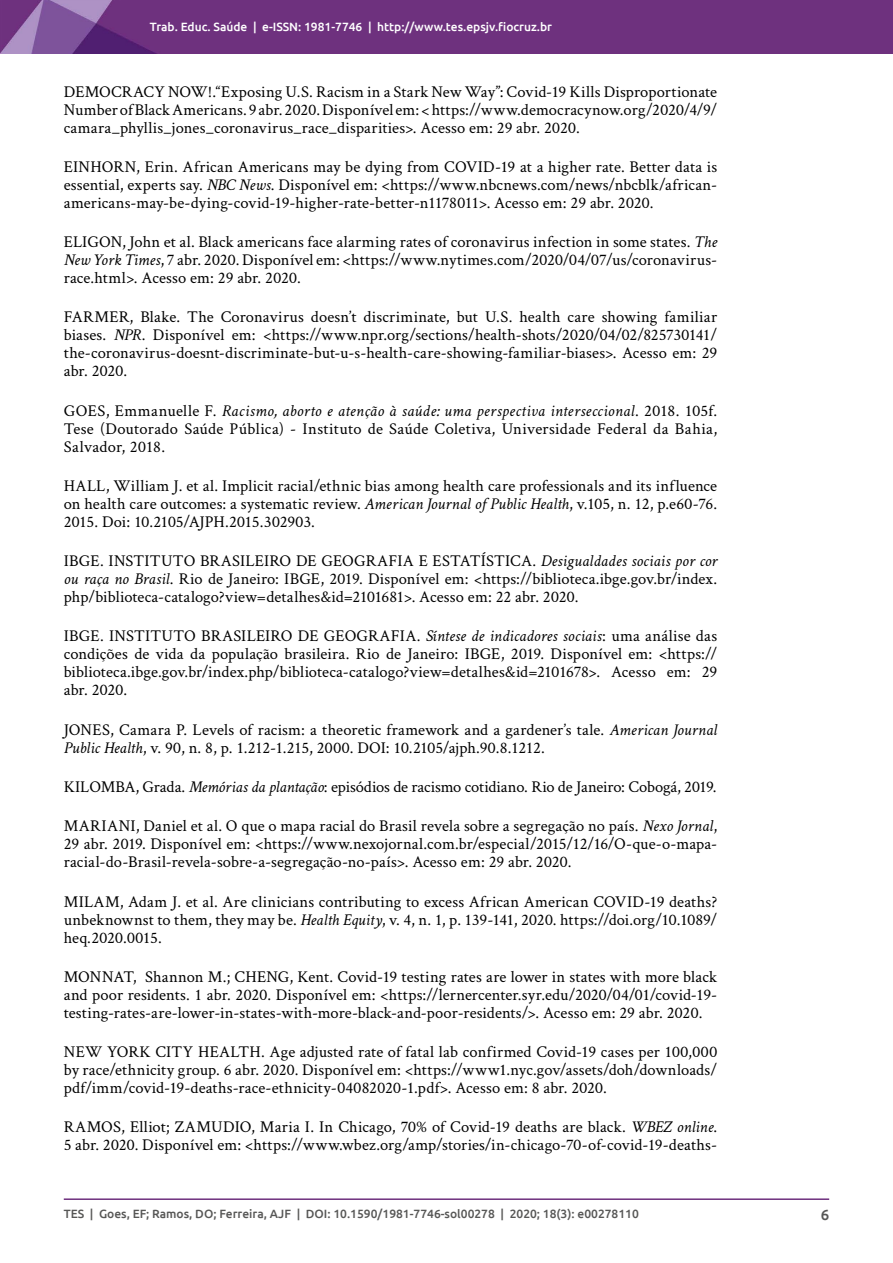
<style>
.page{position:relative;width:893px;height:1263px;background:#fff}
.page>*{position:absolute;margin:0;border:0;box-sizing:border-box;transform-origin:0 0}
.t1{font:16.5px/18px "Crimson Text";letter-spacing:.01em;color:#000;text-align:justify}
.t2{font:16.5px "Crimson Text";letter-spacing:-.01em;color:#000}
.t3{font:500 15px "Ubuntu";color:#575756}
.t4{font:500 12px "Ubuntu";color:#575756}
.t5{font:500 12px "Ubuntu";color:#fff}
.s1{font-style:italic}
</style>
<div class="page">
<hr style="left:64px;top:1198px;width:765px;height:2px;background:#6e307e">
<img style="left:0;top:0;width:893px;height:53px">
<p class="t5" style="left:150px;top:19px;width:404px">Trab. Educ. Saúde | e-ISSN: 1981-7746 | http://www.tes.epsjv.fiocruz.br</p>
<p class="t1" style="left:64px;top:82px;width:655px">DEMOCRACY NOW!.“Exposing U.S. Racism in a Stark New Way”: Covid-19 Kills Disproportionate Number of Black Americans. 9 abr. 2020. Disponível em: &lt; https://www.democracynow.org/2020/4/9/ camara_phyllis_jones_coronavirus_race_disparities&gt;. Acesso em: 29 abr. 2020.</p>
<p class="t1" style="left:64px;top:157px;width:655px">EINHORN, Erin. African Americans may be dying from COVID-19 at a higher rate. Better data is essential, experts say. <span class="s1">NBC News</span>. Disponível em: &lt;https://www.nbcnews.com/news/nbcblk/african&shy;americans-may-be-dying-covid-19-higher-rate-better-n1178011&gt;. Acesso em: 29 abr. 2020.</p>
<p class="t1" style="left:64px;top:232px;width:655px">ELIGON, John et al. Black americans face alarming rates of coronavirus infection in some states. <span class="s1">The New York Times</span>, 7 abr. 2020. Disponível em: &lt;https://www.nytimes.com/2020/04/07/us/coronavirus&shy;race.html&gt;. Acesso em: 29 abr. 2020.</p>
<p class="t1" style="left:64px;top:307px;width:655px">FARMER, Blake. The Coronavirus doesn’t discriminate, but U.S. health care showing familiar biases. <span class="s1">NPR</span>. Disponível em: &lt;https://www.npr.org/sections/health-shots/2020/04/02/825730141/ the-coronavirus-doesnt-discriminate-but-u-s-health-care-showing-familiar-biases&gt;. Acesso em: 29 abr. 2020.</p>
<p class="t1" style="left:64px;top:401px;width:655px">GOES, Emmanuelle F. <span class="s1">Racismo, aborto e atenção à saúde: uma perspectiva interseccional</span>. 2018. 105f.<br>Tese (Doutorado Saúde Pública) - Instituto de Saúde Coletiva, Universidade Federal da Bahia, Salvador, 2018.</p>
<p class="t1" style="left:64px;top:476px;width:655px">HALL, William J. et al. Implicit racial/ethnic bias among health care professionals and its influence on health care outcomes: a systematic review. <span class="s1">American Journal of Public Health</span>, v.105, n. 12, p.e60-76.<br>2015. Doi: 10.2105/AJPH.2015.302903.</p>
<p class="t1" style="left:64px;top:551px;width:655px">IBGE. INSTITUTO BRASILEIRO DE GEOGRAFIA E ESTATÍSTICA. <span class="s1">Desigualdades sociais por cor ou raça no Brasil</span>. Rio de Janeiro: IBGE, 2019. Disponível em: &lt;https://biblioteca.ibge.gov.br/index. php/biblioteca-catalogo?view=detalhes&amp;id=2101681&gt;. Acesso em: 22 abr. 2020.</p>
<p class="t1" style="left:64px;top:627px;width:655px">IBGE. INSTITUTO BRASILEIRO DE GEOGRAFIA. <span class="s1">Síntese de indicadores sociais</span>: uma análise das condições de vida da população brasileira. Rio de Janeiro: IBGE, 2019. Disponível em: &lt;https:// biblioteca.ibge.gov.br/index.php/biblioteca-catalogo?view=detalhes&amp;id=2101678&gt;. Acesso em: 29 abr. 2020.</p>
<p class="t1" style="left:64px;top:720px;width:655px">JONES, Camara P. Levels of racism: a theoretic framework and a gardener’s tale. <span class="s1">American Journal<br>Public Health</span>, v. 90, n. 8, p. 1.212-1.215, 2000. DOI: 10.2105/ajph.90.8.1212.</p>
<p class="t2" style="left:64px;top:775px;width:654px">KILOMBA, Grada. <span class="s1">Memórias da plantação</span>: episódios de racismo cotidiano. Rio de Janeiro: Cobogá, 2019.</p>
<p class="t1" style="left:64px;top:816px;width:655px">MARIANI, Daniel et al. O que o mapa racial do Brasil revela sobre a segregação no país. <span class="s1">Nexo Jornal</span>, 29 abr. 2019. Disponível em: &lt;https://www.nexojornal.com.br/especial/2015/12/16/O-que-o-mapa&shy;racial-do-Brasil-revela-sobre-a-segregação-no-país&gt;. Acesso em: 29 abr. 2020.</p>
<p class="t1" style="left:64px;top:892px;width:655px">MILAM, Adam J. et al. Are clinicians contributing to excess African American COVID-19 deaths? unbeknownst to them, they may be. <span class="s1">Health Equity</span>, v. 4, n. 1, p. 139-141, 2020. https://doi.org/10.1089/ heq.2020.0015.</p>
<p class="t1" style="left:64px;top:967px;width:655px">MONNAT, Shannon M.; CHENG, Kent. Covid-19 testing rates are lower in states with more black and poor residents. 1 abr. 2020. Disponível em: &lt;https://lernercenter.syr.edu/2020/04/01/covid-19- testing-rates-are-lower-in-states-with-more-black-and-poor-residents/&gt;. Acesso em: 29 abr. 2020.</p>
<p class="t1" style="left:64px;top:1042px;width:655px">NEW YORK CITY HEALTH. Age adjusted rate of fatal lab confirmed Covid-19 cases per 100,000 by race/ethnicity group. 6 abr. 2020. Disponível em: &lt;https://www1.nyc.gov/assets/doh/downloads/ pdf/imm/covid-19-deaths-race-ethnicity-04082020-1.pdf&gt;. Acesso em: 8 abr. 2020.</p>
<p class="t1" style="left:64px;top:1117px;width:655px">RAMOS, Elliot; ZAMUDIO, Maria I. In Chicago, 70% of Covid-19 deaths are black. <span class="s1">WBEZ online</span>.<br>5 abr. 2020. Disponível em: &lt;https://www.wbez.org/amp/stories/in-chicago-70-of-covid-19-deaths-</p>
<p class="t4" style="left:64px;top:1206px;width:577px">TES | Goes, EF; Ramos, DO; Ferreira, AJF | DOI: 10.1590/1981-7746-sol00278 | 2020; 18(3): e00278110</p>
<p class="t3" style="left:821px;top:1205px;width:10px">6</p>
</div>
